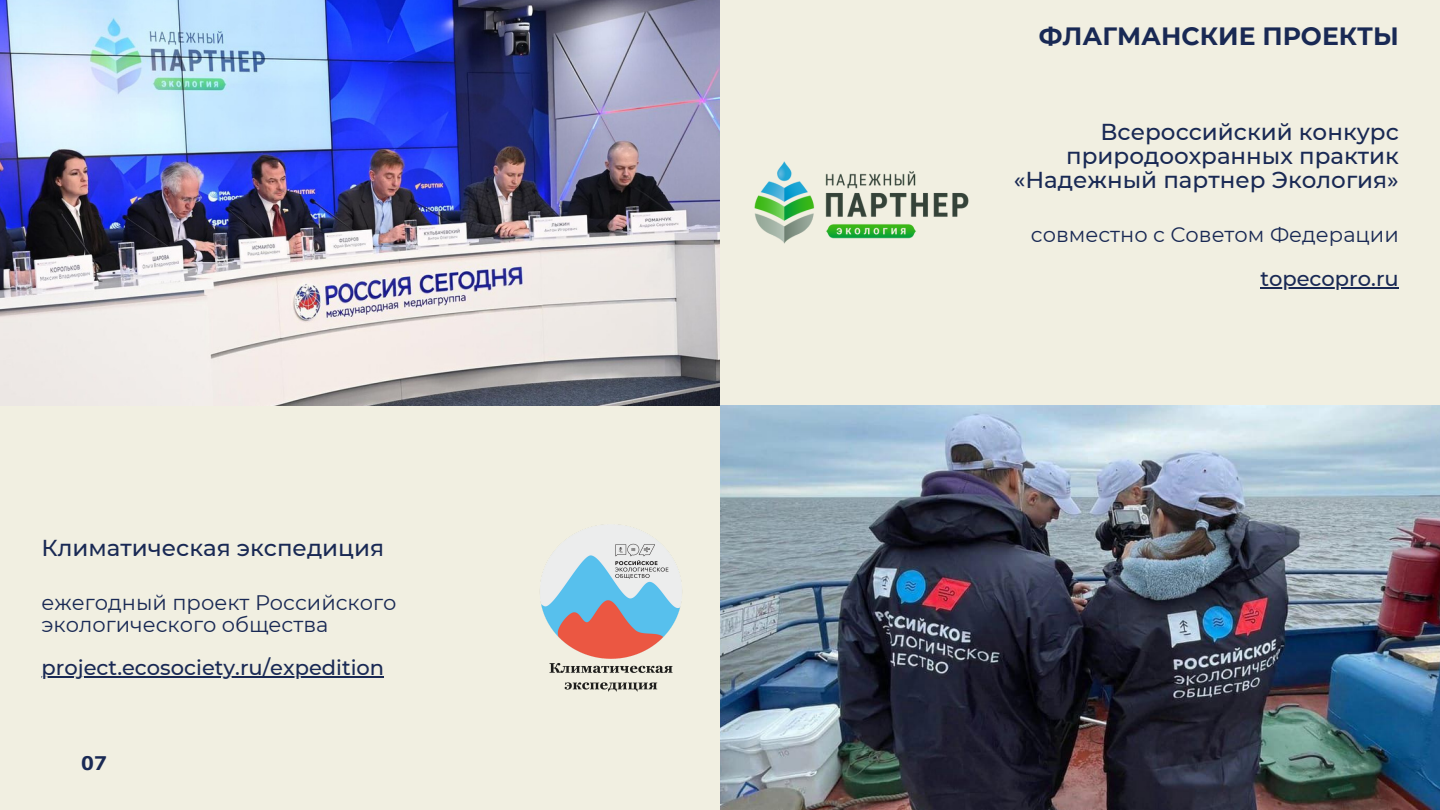
<style>
.page{position:relative;width:1440px;height:810px;background:#f1efe1}
.page>*{position:absolute;margin:0;border:0;box-sizing:border-box;transform-origin:0 0}
.t1{font:700 25px "Montserrat";color:#192954}
.t2{font:500 23px/24px "Montserrat";color:#192954;text-align:right}
.t3{font:21px/21.8px "Montserrat";color:#192954}
.t4{font:500 21px "Montserrat";color:#192954}
.t5{font:800 20px "Aileron";color:#192954}
</style>
<div class="page">
<img style="left:0;top:0;width:720px;height:405px">
<img style="left:754px;top:161px;width:215px;height:83px">
<img style="left:720px;top:405px;width:719px;height:405px">
<img style="left:540px;top:524px;width:141px;height:168px">
<hr style="left:1260px;top:287px;width:139px;height:2px;background:#192954">
<hr style="left:42px;top:677px;width:342px;height:1px;background:#192954">
<p class="t2" style="left:42px;top:536px;width:344px">Климатическая экспедиция</p>
<p class="t3" style="left:42px;top:591px;width:356px">ежегодный проект Российского экологического общества</p>
<p class="t4" style="left:42px;top:655px;width:344px">project.ecosociety.ru/expedition</p>
<p class="t5" style="left:81px;top:751px;width:28px">07</p>
<p class="t1" style="left:1039px;top:20px;width:362px">ФЛАГМАНСКИЕ ПРОЕКТЫ</p>
<p class="t2" style="left:1014px;top:120px;width:386px">Всероссийский конкурс природоохранных практик «Надежный партнер Экология»</p>
<p class="t3" style="left:1031px;top:224px;width:369px">совместно с Советом Федерации</p>
<p class="t4" style="left:1260px;top:266px;width:140px">topecopro.ru</p>
</div>
